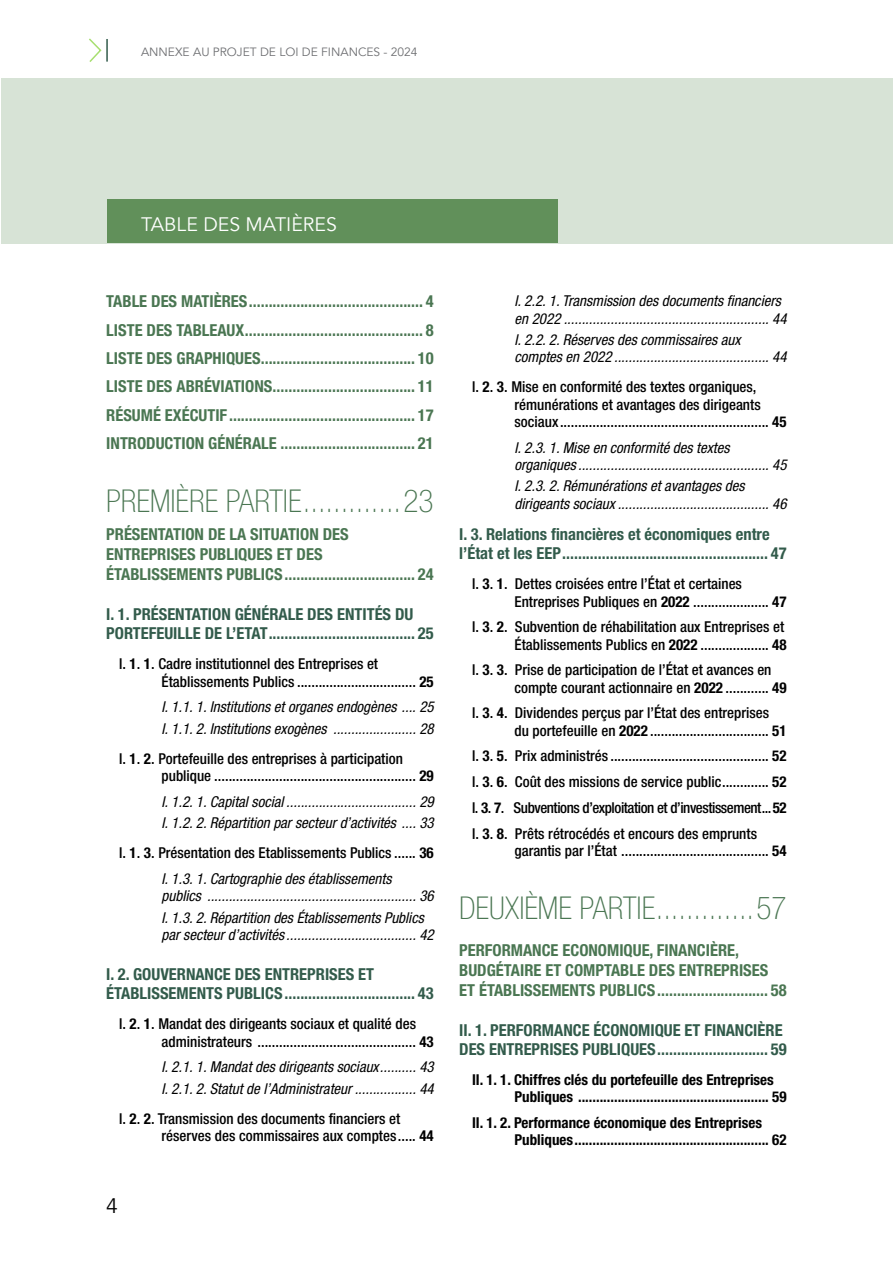
<style>
.page{position:relative;width:893px;height:1263px;background:#fff}
.page>*{position:absolute;margin:0;border:0;box-sizing:border-box;transform-origin:0 0}
.t1{font:100 condensed 31.5px "Helvetica Neue LT Std";color:#4a7652}
.t2{font:21px "Avenir";color:#000}
.Introduction{font:19.5px "Avenir";color:#fff}
.TDM_INTRO{font:700 condensed 16.5px/19.8px "Helvetica Neue LT Std";color:#4a7652}
.t3{font:700 condensed 16.5px/18.9px "Helvetica Neue LT Std";color:#325b4b}
.t4{font:500 condensed 15px/17.2px "Helvetica Neue";color:#000}
.t5{font:italic condensed 15px/17.2px "Helvetica Neue LT Std";color:#000}
.t6{font:700 condensed 15px/17.2px "Helvetica Neue LT Std";color:#000}
.t7{font:500 condensed 15px "Helvetica Neue";letter-spacing:-.03em;color:#000}
.t8{font:12px "Avenir";color:#6d6e71}
.s1{font-family:"Helvetica Neue LT Std";font-weight:700}
</style>
<div class="page">
<div style="left:1px;top:78px;width:891px;height:165px;background:#d7e3d6"></div>
<hr style="left:106px;top:39px;width:2px;height:23px;background:#325b4b">
<svg style="left:89px;top:38px;width:13px;height:24px"></svg>
<div style="left:107px;top:200px;width:450px;height:43px;background:#61905a"></div>
<p class="t8" style="left:141px;top:45px;width:278px">ANNEXE AU PROJET DE LOI DE FINANCES - 2024</p>
<p class="Introduction" style="left:141px;top:213px;width:197px">TABLE DES MATIÈRES</p>
<p class="TDM_INTRO" style="left:106px;top:291px;width:329px">TABLE DES MATIÈRES............................................ 4</p>
<p class="TDM_INTRO" style="left:106px;top:320px;width:329px">LISTE DES TABLEAUX............................................. 8</p>
<p class="TDM_INTRO" style="left:106px;top:348px;width:329px">LISTE DES GRAPHIQUES....................................... 10</p>
<p class="TDM_INTRO" style="left:106px;top:376px;width:329px">LISTE DES ABRÉVIATIONS.................................... 11</p>
<p class="TDM_INTRO" style="left:106px;top:405px;width:329px">RÉSUMÉ EXÉCUTIF............................................... 17</p>
<p class="TDM_INTRO" style="left:106px;top:433px;width:329px">INTRODUCTION GÉNÉRALE .................................. 21</p>
<p class="t1" style="left:106px;top:483px;width:329px">PREMIÈRE PARTIE.............23</p>
<p class="TDM_INTRO" style="left:106px;top:524px;width:329px">PRÉSENTATION DE LA SITUATION DES<br>ENTREPRISES PUBLIQUES ET DES<br>ÉTABLISSEMENTS PUBLICS................................. 24</p>
<p class="t3" style="left:106px;top:605px;width:329px">I. 1. PRÉSENTATION GÉNÉRALE DES ENTITÉS DU<br>PORTEFEUILLE DE L’ETAT..................................... 25</p>
<p class="t4" style="left:162px;top:655px;width:274px;text-indent:-43px">I. <span class="s1">1</span>. <span class="s1">1</span>. Cadre institutionnel des Entreprises et<br>Établissements Publics ................................. <span class="s1">25</span></p>
<p class="t5" style="left:162px;top:699px;width:274px">I. 1.1. 1. Institutions et organes endogènes .... 25</p>
<p class="t5" style="left:162px;top:720px;width:274px">I. 1.1. 2. Institutions exogènes ....................... 28</p>
<p class="t4" style="left:162px;top:750px;width:274px;text-indent:-43px">I. <span class="s1">1</span>. <span class="s1">2</span>. Portefeuille des entreprises à participation publique ........................................................ <span class="s1">29</span></p>
<p class="t5" style="left:162px;top:793px;width:274px">I. 1.2. 1. Capital social .................................... 29</p>
<p class="t5" style="left:162px;top:815px;width:274px">I. 1.2. 2. Répartition par secteur d’activités .... 33</p>
<p class="t4" style="left:119px;top:844px;width:316px">I. <span class="s1">1</span>. <span class="s1">3</span>. Présentation des Etablissements Publics ...... <span class="s1">36</span></p>
<p class="t5" style="left:162px;top:870px;width:274px">I. 1.3. 1. Cartographie des établissements publics .......................................................... 36</p>
<p class="t5" style="left:162px;top:909px;width:274px">I. 1.3. 2. Répartition des Établissements Publics par secteur d’activités .................................... 42</p>
<p class="t3" style="left:106px;top:965px;width:329px">I. 2. GOUVERNANCE DES ENTREPRISES ET<br>ÉTABLISSEMENTS PUBLICS................................. 43</p>
<p class="t4" style="left:162px;top:1015px;width:274px;text-indent:-43px">I. <span class="s1">2</span>. <span class="s1">1</span>. Mandat des dirigeants sociaux et qualité des administrateurs ............................................ <span class="s1">43</span></p>
<p class="t5" style="left:162px;top:1059px;width:274px">I. 2.1. 1. Mandat des dirigeants sociaux.......... 43</p>
<p class="t5" style="left:162px;top:1080px;width:274px">I. 2.1. 2. Statut de l’Administrateur ................. 44</p>
<p class="t4" style="left:162px;top:1110px;width:274px;text-indent:-43px">I. <span class="s1">2</span>. <span class="s1">2</span>. Transmission des documents financiers et réserves des commissaires aux comptes..... <span class="s1">44</span></p>
<h2 class="t2" style="left:106px;top:1193px;width:13px">4</h2>
<p class="t5" style="left:514px;top:293px;width:274px">I. 2.2. 1. Transmission des documents financiers en 2022 ......................................................... 44</p>
<p class="t5" style="left:514px;top:331px;width:274px">I. 2.2. 2. Réserves des commissaires aux comptes en 2022 ........................................... 44</p>
<p class="t4" style="left:514px;top:378px;width:274px;text-indent:-43px">I. <span class="s1">2</span>. <span class="s1">3</span>. Mise en conformité des textes organiques, rémunérations et avantages des dirigeants sociaux.......................................................... <span class="s1">45</span></p>
<p class="t5" style="left:514px;top:439px;width:274px">I. 2.3. 1. Mise en conformité des textes organiques ..................................................... 45</p>
<p class="t5" style="left:514px;top:478px;width:274px">I. 2.3. 2. Rémunérations et avantages des dirigeants sociaux .......................................... 46</p>
<p class="t3" style="left:459px;top:525px;width:329px">I. 3. Relations financières et économiques entre l’État et les EEP.................................................... 47</p>
<p class="t4" style="left:514px;top:575px;width:274px;text-indent:-43px">I. <span class="s1">3</span>. <span class="s1">1</span>. Dettes croisées entre l’État et certaines<br>Entreprises Publiques en <span class="s1">2022</span> ..................... <span class="s1">47</span></p>
<p class="t4" style="left:472px;top:618px;width:316px;text-align:right">I. <span class="s1">3</span>. <span class="s1">2</span>. Subvention de réhabilitation aux Entreprises et<br>Établissements Publics en <span class="s1">2022</span> ................... <span class="s1">48</span></p>
<p class="t4" style="left:514px;top:661px;width:274px;text-indent:-43px">I. <span class="s1">3</span>. <span class="s1">3</span>. Prise de participation de l’État et avances en compte courant actionnaire en <span class="s1">2022</span> ............ <span class="s1">49</span></p>
<p class="t4" style="left:514px;top:704px;width:274px;text-indent:-43px">I. <span class="s1">3</span>. <span class="s1">4</span>. Dividendes perçus par l’État des entreprises du portefeuille en <span class="s1">2022</span> ................................. <span class="s1">51</span></p>
<p class="t4" style="left:472px;top:747px;width:316px">I. <span class="s1">3</span>. <span class="s1">5</span>. Prix administrés ............................................ <span class="s1">52</span></p>
<p class="t4" style="left:472px;top:773px;width:316px">I. <span class="s1">3</span>. <span class="s1">6</span>. Coût des missions de service public............. <span class="s1">52</span></p>
<p class="t7" style="left:472px;top:798px;width:316px">I. <span class="s1">3</span>. <span class="s1">7</span>. Subventions d’exploitation et d’investissement...<span class="s1">52</span></p>
<p class="t4" style="left:514px;top:824px;width:274px;text-indent:-43px">I. <span class="s1">3</span>. <span class="s1">8</span>. Prêts rétrocédés et encours des emprunts garantis par l’État ......................................... <span class="s1">54</span></p>
<p class="t1" style="left:459px;top:890px;width:329px">DEUXIÈME PARTIE.............57</p>
<p class="TDM_INTRO" style="left:459px;top:940px;width:329px">PERFORMANCE ECONOMIQUE, FINANCIÈRE,<br>BUDGÉTAIRE ET COMPTABLE DES ENTREPRISES<br>ET ÉTABLISSEMENTS PUBLICS............................ 58</p>
<p class="t3" style="left:459px;top:1020px;width:329px">II. 1. PERFORMANCE ÉCONOMIQUE ET FINANCIÈRE<br>DES ENTREPRISES PUBLIQUES............................ 59</p>
<p class="t6" style="left:514px;top:1071px;width:274px;text-indent:-43px">II. 1. 1. Chiffres clés du portefeuille des Entreprises<br>Publiques ..................................................... 59</p>
<p class="t6" style="left:514px;top:1114px;width:274px;text-indent:-43px">II. 1. 2. Performance économique des Entreprises<br>Publiques...................................................... 62</p>
</div>
